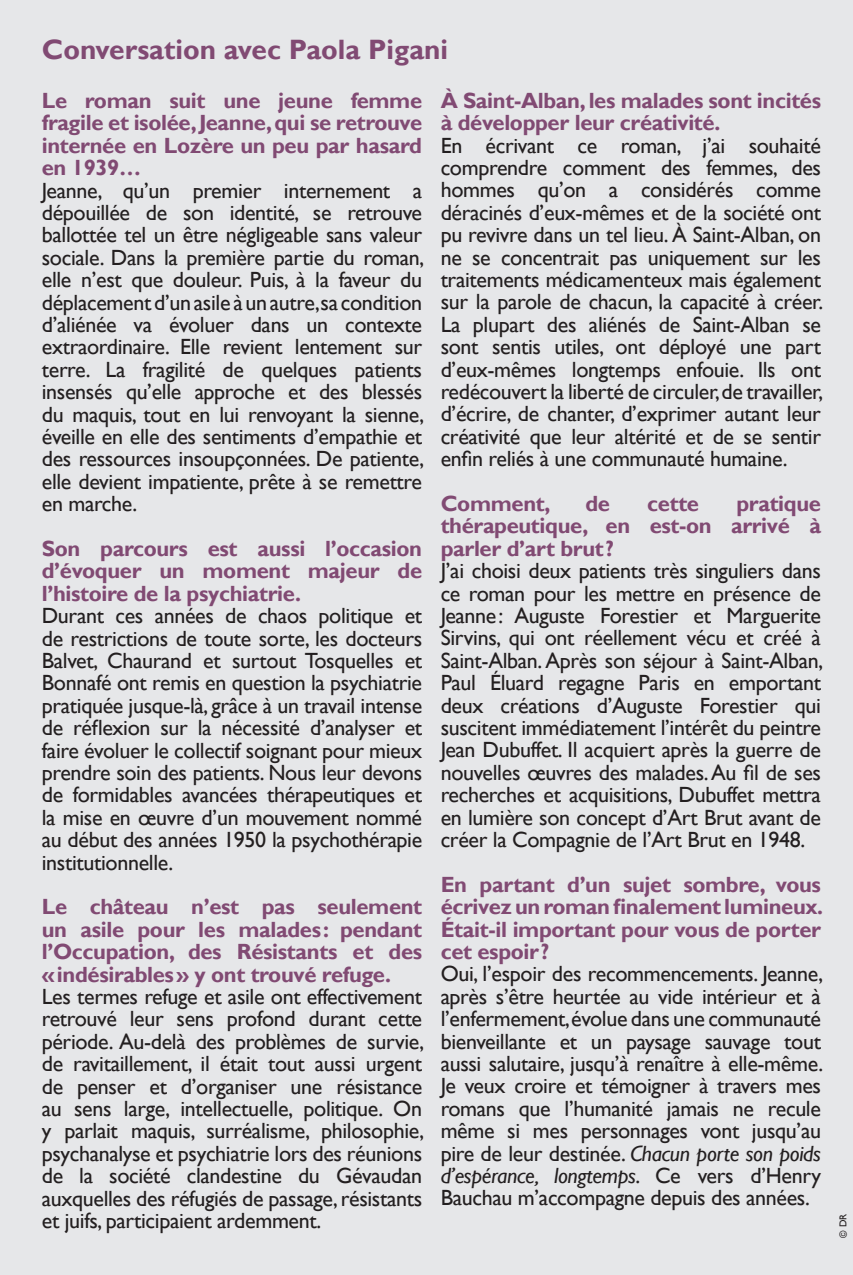
<style>
.page{position:relative;width:853px;height:1275px;background:#fff}
.page>*{position:absolute;margin:0;border:0;box-sizing:border-box;transform-origin:0 0}
.t1{font:700 28px "Gill Sans";color:#814a73}
.t2{font:22px/22.4px "Gill Sans";letter-spacing:-.015em;color:#231f20}
.t3{font:700 22px "Gill Sans";letter-spacing:-.015em;color:#814a73}
.t4{font:10px "Gill Sans";color:#231f20}
.s1{font-weight:700;color:#814a73}
.s2{font-style:italic}
</style>
<div class="page">
<div style="left:0;top:0;width:852px;height:1275px;background:#e6e7e9"></div>
<p class="t1" style="left:42px;top:33px;width:407px">Conversation avec Paola Pigani</p>
<p class="t2" style="left:42px;top:90px;width:384px"><span class="s1">Le roman suit une jeune femme fragile et isolée, Jeanne, qui se retrouve internée en Lozère un peu par hasard en 1939…<br></span>Jeanne, qu’un premier internement a dépouillée de son identité, se retrouve ballottée tel un être négligeable sans valeur sociale. Dans la première partie du roman, elle n’est que douleur. Puis, à la faveur du déplacement d’un asile à un autre,sa condition d’aliénée va évoluer dans un contexte extraordinaire. Elle revient lentement sur terre. La fragilité de quelques patients insensés qu’elle approche et des blessés du maquis, tout en lui renvoyant la sienne, éveille en elle des sentiments d’empathie et des ressources insoupçonnées. De patiente, elle devient impatiente, prête à se remettre en marche.</p>
<p class="t2" style="left:42px;top:538px;width:381px"><span class="s1">Son parcours est aussi l’occasion d’évoquer un moment majeur de l’histoire de la psychiatrie.<br></span>Durant ces années de chaos politique et de restrictions de toute sorte, les docteurs Balvet, Chaurand et surtout Tosquelles et Bonnafé ont remis en question la psychiatrie pratiquée jusque-là, grâce à un travail intense de réflexion sur la nécessité d’analyser et faire évoluer le collectif soignant pour mieux prendre soin des patients. Nous leur devons de formidables avancées thérapeutiques et la mise en œuvre d’un mouvement nommé au début des années 1950 la psychothérapie institutionnelle.</p>
<p class="t2" style="left:42px;top:896px;width:384px"><span class="s1">Le château n’est pas seulement un asile pour les malades: pendant l’Occupation, des Résistants et des «indésirables» y ont trouvé refuge.<br></span>Les termes refuge et asile ont effectivement retrouvé leur sens profond durant cette période. Au-delà des problèmes de survie, de ravitaillement, il était tout aussi urgent de penser et d’organiser une résistance au sens large, intellectuelle, politique. On y parlait maquis, surréalisme, philosophie, psychanalyse et psychiatrie lors des réunions de la société clandestine du Gévaudan auxquelles des réfugiés de passage, résistants et juifs, participaient ardemment.</p>
<p class="t2" style="left:440px;top:90px;width:384px"><span class="s1">À Saint-Alban, les malades sont incités à développer leur créativité.<br></span>En écrivant ce roman, j’ai souhaité comprendre comment des femmes, des hommes qu’on a considérés comme déracinés d’eux-mêmes et de la société ont pu revivre dans un tel lieu. À Saint-Alban, on ne se concentrait pas uniquement sur les traitements médicamenteux mais également sur la parole de chacun, la capacité à créer.<br>La plupart des aliénés de Saint-Alban se sont sentis utiles, ont déployé une part d’eux-mêmes longtemps enfouie. Ils ont redécouvert la liberté de circuler, de travailler, d’écrire, de chanter, d’exprimer autant leur créativité que leur altérité et de se sentir enfin reliés à une communauté humaine.</p>
<p class="t3" style="left:440px;top:490px;width:111px">Comment,</p>
<p class="t3" style="left:585px;top:490px;width:26px">de</p>
<p class="t3" style="left:647px;top:490px;width:53px">cette</p>
<p class="t2" style="left:440px;top:493px;width:384px;text-indent:295px"><span class="s1">pratique thérapeutique, en est-on arrivé à parler d’art brut?<br></span>J’ai choisi deux patients très singuliers dans ce roman pour les mettre en présence de Jeanne: Auguste Forestier et Marguerite Sirvins, qui ont réellement vécu et créé à Saint-Alban. Après son séjour à Saint-Alban, Paul Éluard regagne Paris en emportant deux créations d’Auguste Forestier qui suscitent immédiatement l’intérêt du peintre Jean Dubuffet. Il acquiert après la guerre de nouvelles œuvres des malades. Au fil de ses recherches et acquisitions, Dubuffet mettra en lumière son concept d’Art Brut avant de créer la Compagnie de l’Art Brut en 1948.</p>
<p class="t2" style="left:440px;top:873px;width:384px"><span class="s1">En partant d’un sujet sombre, vous écrivez un roman finalement lumineux.<br>Était-il important pour vous de porter cet espoir?<br></span>Oui, l’espoir des recommencements. Jeanne, après s’être heurtée au vide intérieur et à l’enfermement,évolue dans une communauté bienveillante et un paysage sauvage tout aussi salutaire, jusqu’à renaître à elle-même.<br>Je veux croire et témoigner à travers mes romans que l’humanité jamais ne recule même si mes personnages vont jusqu’au pire de leur destinée. <span class="s2">Chacun porte son poids d’espérance, longtemps</span>. Ce vers d’Henry Bauchau m’accompagne depuis des années.</p>
<p class="t4" style="left:836px;top:1237px;width:25px;rotate:-90deg">© DR</p>
</div>
